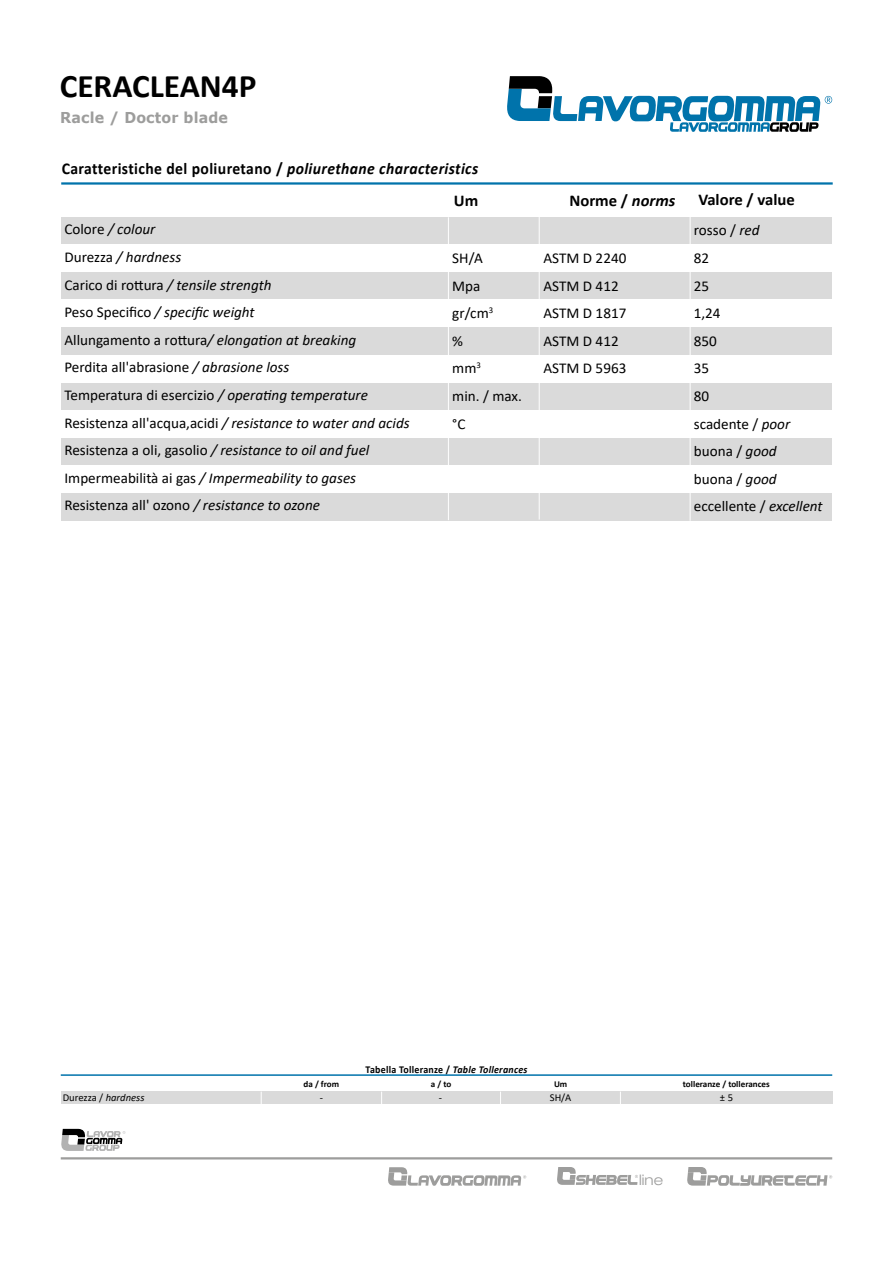
<style>
.page{position:relative;width:893px;height:1263px;background:#fff}
.page>*{position:absolute;margin:0;border:0;box-sizing:border-box;transform-origin:0 0}
.t1{font:700 33px "Calibri";color:#000}
.t2{font:700 16.5px/31.3px "Calibri";letter-spacing:.015em;color:#000;text-align:right;scale:.95 1}
.t3{font:700 16.5px "Calibri";letter-spacing:.015em;color:#000}
.t4{font:italic 15px/27.6px "Calibri";color:#000}
.t5{font:15px/27.6px "Calibri";color:#000}
.t6{font:700 15px "Verdana";letter-spacing:.01em;color:#9d9d9c;scale:.95 1}
.t7{font:300 expanded 14.55px "Helvetica Neue LT Std";color:#9d9d9c}
.t8{font:700 10.5px "Calibri";letter-spacing:.025em;color:#000;scale:.95 1}
.t9{font:10.5px "Calibri";color:#000}
.t10{font:700 9px "Calibri";color:#000}
.s1{font-style:italic}
.s2{font-style:normal}
</style>
<div class="page">
<div style="left:61px;top:383px;width:771px;height:27px;background:#dadada"></div>
<div style="left:61px;top:1091px;width:771px;height:13px;background:#dadada"></div>
<svg style="left:261px;top:1092px;width:1px;height:12px"></svg>
<svg style="left:381px;top:1091px;width:1px;height:13px"></svg>
<svg style="left:500px;top:1091px;width:1px;height:13px"></svg>
<svg style="left:620px;top:1091px;width:1px;height:13px"></svg>
<div style="left:61px;top:217px;width:771px;height:27px;background:#dadada"></div>
<div style="left:61px;top:272px;width:771px;height:28px;background:#dadada"></div>
<div style="left:61px;top:438px;width:771px;height:27px;background:#dadada"></div>
<div style="left:61px;top:493px;width:771px;height:28px;background:#dadada"></div>
<div style="left:61px;top:327px;width:771px;height:28px;background:#dadada"></div>
<hr style="left:448px;top:217px;width:1px;height:303px;background:#fff">
<hr style="left:539px;top:217px;width:1px;height:303px;background:#fff">
<hr style="left:690px;top:217px;width:1px;height:304px;background:#fff">
<hr style="left:61px;top:1074px;width:771px;height:2px;background:#0073ab">
<hr style="left:61px;top:1157px;width:771px;height:2px;background:#9d9d9c">
<svg style="left:61px;top:1129px;width:64px;height:22px"></svg>
<svg style="left:388px;top:1167px;width:138px;height:19px"></svg>
<svg style="left:557px;top:1167px;width:81px;height:18px"></svg>
<svg style="left:687px;top:1167px;width:145px;height:19px"></svg>
<hr style="left:61px;top:182px;width:772px;height:3px;background:#0073ab">
<svg style="left:507px;top:76px;width:325px;height:56px"></svg>
<h1 class="t1" style="left:60px;top:62px;width:198px">CERACLEAN4P</h1>
<p class="t6" style="left:60px;top:107px;width:178px">Racle / Doctor blade</p>
<p class="t2" style="left:62px;top:153px;width:440px">Caratteristiche del poliuretano / <span class="s1">poliurethane characteristics<br></span>Um</p>
<p class="t3" style="left:569px;top:188px;width:107px">Norme / <span class="s1">norms</span></p>
<p class="t3" style="left:698px;top:188px;width:98px">Valore / value</p>
<p class="t4" style="left:64px;top:215px;width:347px"><span class="s2">Colore</span> / colour<br><span class="s2">Durezza</span> / hardness<br><span class="s2">Carico di rottura</span> / tensile strength<br><span class="s2">Peso Specifico</span> / specific weight<br><span class="s2">Allungamento a rottura</span>/ elongation at breaking<br><span class="s2">Perdita all'abrasione</span> / abrasione loss<br><span class="s2">Temperatura di esercizio</span> / operating temperature <span class="s2">Resistenza all'acqua,acidi</span> / resistance to water and acids <span class="s2">Resistenza a oli, gasolio</span> / resistance to oil and fuel <span class="s2">Impermeabilità ai gas</span> / Impermeability to gases <span class="s2">Resistenza all' ozono</span> / resistance to ozone</p>
<p class="t5" style="left:452px;top:244px;width:71px">SH/A<br>Mpa gr/cm<sup>3<br></sup>%<br>mm<sup>3<br></sup>min. / max. °C</p>
<p class="t5" style="left:543px;top:244px;width:84px">ASTM D 2240<br>ASTM D 412<br>ASTM D 1817<br>ASTM D 412<br>ASTM D 5963</p>
<p class="t5" style="left:694px;top:216px;width:130px">rosso / <span class="s1">red<br></span>82<br>25<br>1,24<br>850<br>35<br>80<br>scadente / <span class="s1">poor </span>buona / <span class="s1">good<br></span>buona / <span class="s1">good </span>eccellente / <span class="s1">excellent</span></p>
<p class="t8" style="left:366px;top:1062px;width:172px">Tabella Tolleranze / <span class="s1">Table Tollerances</span></p>
<p class="t10" style="left:304px;top:1078px;width:37px">da / from</p>
<p class="t10" style="left:431px;top:1078px;width:22px">a / to</p>
<p class="t10" style="left:554px;top:1078px;width:15px">Um</p>
<p class="t10" style="left:683px;top:1078px;width:88px">tolleranze / tollerances</p>
<p class="t9" style="left:63px;top:1090px;width:83px">Durezza / <span class="s1">hardness</span></p>
<p class="t9" style="left:320px;top:1090px;width:5px">-</p>
<p class="t9" style="left:439px;top:1090px;width:5px">-</p>
<p class="t9" style="left:550px;top:1090px;width:23px">SH/A</p>
<p class="t9" style="left:720px;top:1090px;width:15px">± 5</p>
<p class="t7" style="left:639px;top:1171px;width:25px">line</p>
</div>
